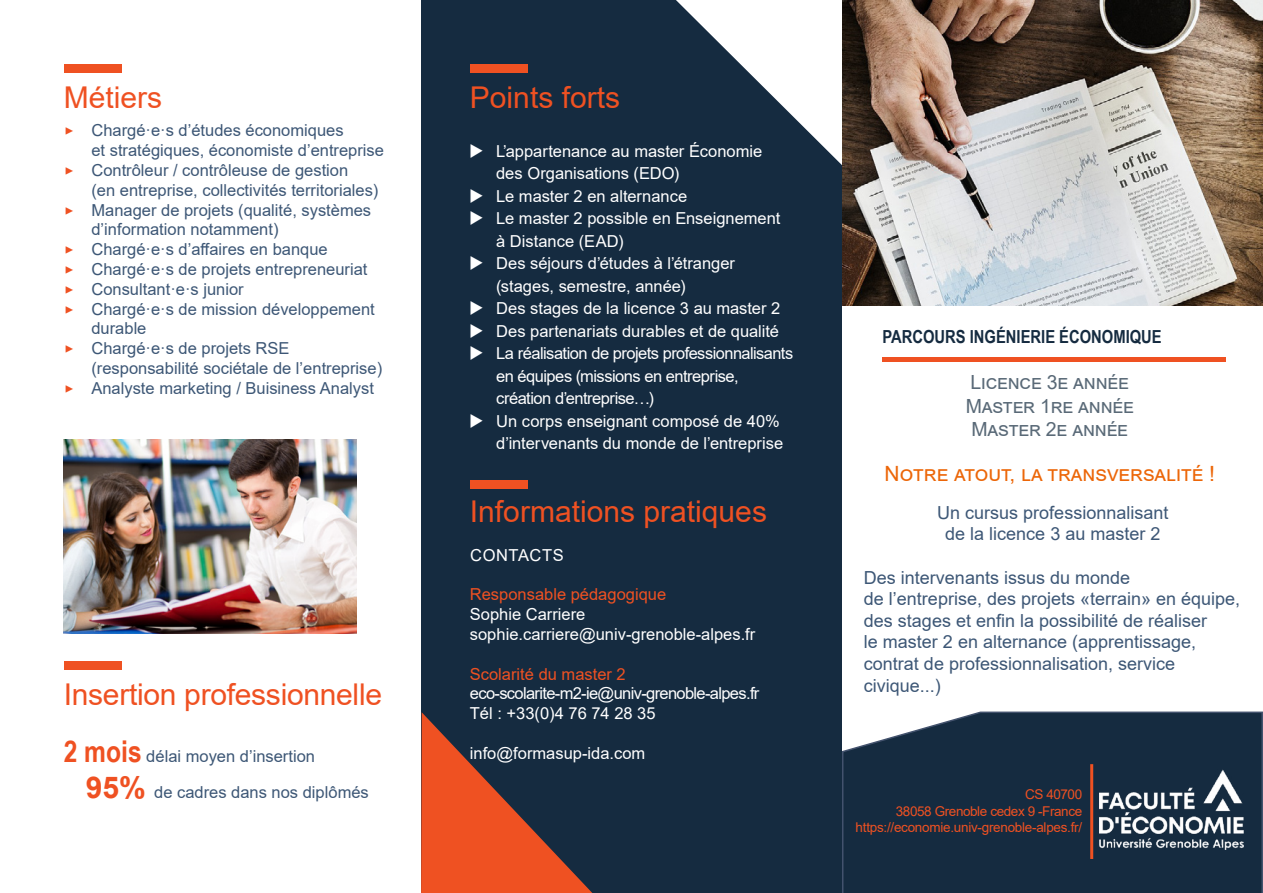
<style>
.page{position:relative;width:1263px;height:893px;background:#fff}
.page>*{position:absolute;margin:0;border:0;box-sizing:border-box;transform-origin:0 0}
.t1{font:30px "Arial";color:#ef5122}
.t2{font:21px "Arial";color:#ec6608}
.t3{font:19.5px/23.4px "Arial";letter-spacing:-.01em;color:#596977}
.t4{font:18px/21.6px "Arial";color:#3d5776;text-align:center}
.t5{font:700 18px "Arial Narrow";color:#152b40}
.t6{font:16.5px/36px "Arial";color:#3d5776}
.t7{font:16.5px/19.8px "Arial";letter-spacing:-.005em;color:#fff}
.t8{font:16.5px "Arial";letter-spacing:-.03em;color:#fff}
.t9{font:16.5px/19.8px "Arial";letter-spacing:-.04em;color:#fff}
.t10{font:16.5px "Arial";color:#ef5122}
.t11{font:16.5px "Arial";letter-spacing:.035em;color:#fff}
.t12{font:13.5px/16.2px "Arial";letter-spacing:-.02em;color:#ef5122;text-align:right}
.s1{color:#ef5122}
.s2{font-family:"Arial Narrow";font-weight:700;font-size:30px;color:#ef5122}
.s3{font-weight:700;font-size:30px;color:#ef5122}
</style>
<div class="page">
<div style="left:421px;top:0;width:421px;height:893px;background:#152b40"></div>
<div style="left:842px;top:711px;width:421px;height:182px;background:#152b40"></div>
<hr style="left:882px;top:358px;width:343px;height:4px;background:#ef5122">
<div style="left:64px;top:64px;width:57px;height:9px;background:#ef5122"></div>
<hr style="left:1090px;top:764px;width:3px;height:95px;background:#ef5122">
<img style="left:1100px;top:769px;width:143px;height:81px">
<svg style="left:421px;top:712px;width:171px;height:181px"></svg>
<svg style="left:676px;top:0;width:166px;height:165px"></svg>
<img style="left:842px;top:0;width:421px;height:306px">
<div style="left:470px;top:480px;width:57px;height:9px;background:#ef5122"></div>
<div style="left:64px;top:661px;width:57px;height:9px;background:#ef5122"></div>
<div style="left:470px;top:64px;width:58px;height:9px;background:#ef5122"></div>
<img style="left:63px;top:439px;width:293px;height:195px">
<h1 class="t1" style="left:64px;top:76px;width:100px">Métiers</h1>
<p class="t6" style="left:64px;top:112px;width:281px"><span class="s1">▸</span> Chargé·e·s d’études économiques</p>
<p class="t6" style="left:91px;top:132px;width:294px">et stratégiques, économiste d’entreprise</p>
<p class="t6" style="left:64px;top:152px;width:285px"><span class="s1">▸</span> Contrôleur / contrôleuse de gestion</p>
<p class="t6" style="left:91px;top:172px;width:288px">(en entreprise, collectivités territoriales)</p>
<p class="t6" style="left:64px;top:192px;width:308px"><span class="s1">▸</span> Manager de projets (qualité, systèmes</p>
<p class="t6" style="left:91px;top:211px;width:189px">d’information notamment)</p>
<p class="t6" style="left:64px;top:231px;width:265px"><span class="s1">▸</span> Chargé·e·s d’affaires en banque</p>
<p class="t6" style="left:64px;top:251px;width:305px"><span class="s1">▸</span> Chargé·e·s de projets entrepreneuriat</p>
<p class="t6" style="left:64px;top:271px;width:181px"><span class="s1">▸</span> Consultant·e·s junior</p>
<p class="t6" style="left:64px;top:291px;width:312px"><span class="s1">▸</span> Chargé·e·s de mission développement</p>
<p class="t6" style="left:91px;top:310px;width:57px">durable</p>
<p class="t6" style="left:64px;top:330px;width:227px"><span class="s1">▸</span> Chargé·e·s de projets RSE</p>
<p class="t6" style="left:91px;top:350px;width:292px">(responsabilité sociétale de l’entreprise)</p>
<p class="t6" style="left:64px;top:370px;width:311px"><span class="s1">▸</span> Analyste marketing / Buisiness Analyst</p>
<h1 class="t1" style="left:64px;top:673px;width:320px">Insertion professionnelle</h1>
<p class="t6" style="left:86px;top:738px;width:284px;text-indent:-22px"><span class="s2">2 mois</span> délai moyen d’insertion<br><span class="s3">95%</span> de cadres dans nos diplômés</p>
<h1 class="t1" style="left:470px;top:76px;width:152px">Points forts</h1>
<p class="t7" style="left:469px;top:141px;width:295px">▶ L’appartenance au master Économie</p>
<p class="t7" style="left:496px;top:163px;width:185px">des Organisations (EDO)</p>
<p class="t7" style="left:469px;top:186px;width:220px">▶ Le master 2 en alternance</p>
<p class="t7" style="left:469px;top:208px;width:313px">▶ Le master 2 possible en Enseignement</p>
<p class="t7" style="left:496px;top:231px;width:129px">à Distance (EAD)</p>
<p class="t7" style="left:469px;top:253px;width:267px">▶ Des séjours d’études à l’étranger</p>
<p class="t7" style="left:496px;top:276px;width:191px">(stages, semestre, année)</p>
<p class="t7" style="left:469px;top:298px;width:313px">▶ Des stages de la licence 3 au master 2</p>
<p class="t7" style="left:469px;top:321px;width:311px">▶ Des partenariats durables et de qualité</p>
<p class="t8" style="left:469px;top:342px;width:325px">▶ La réalisation de projets professionnalisants</p>
<p class="t8" style="left:496px;top:364px;width:244px">en équipes (missions en entreprise,</p>
<p class="t8" style="left:496px;top:387px;width:159px">création d’entreprise…)</p>
<p class="t7" style="left:469px;top:411px;width:312px">▶ Un corps enseignant composé de 40%</p>
<p class="t7" style="left:496px;top:433px;width:289px">d’intervenants du monde de l’entreprise</p>
<h1 class="t1" style="left:470px;top:491px;width:299px">Informations pratiques</h1>
<p class="t11" style="left:470px;top:544px;width:95px">CONTACTS</p>
<p class="t10" style="left:470px;top:583px;width:198px">Responsable pédagogique</p>
<p class="t7" style="left:470px;top:604px;width:287px">Sophie Carriere sophie.carriere@univ-grenoble-alpes.fr</p>
<p class="t10" style="left:470px;top:662px;width:157px">Scolarité du master 2</p>
<p class="t9" style="left:470px;top:684px;width:291px">eco-scolarite-m2-ie@univ-grenoble-alpes.fr<br>Tél : +33(0)4 76 74 28 35</p>
<p class="t7" style="left:470px;top:743px;width:177px">info@formasup-ida.com</p>
<p class="t5" style="left:882px;top:323px;width:281px">PARCOURS INGÉNIERIE ÉCONOMIQUE</p>
<p class="t3" style="left:966px;top:371px;width:170px">Licence 3e année<br>Master 1re année<br>Master 2e année</p>
<p class="t2" style="left:884px;top:459px;width:332px">Notre atout, la transversalité !</p>
<p class="t4" style="left:937px;top:502px;width:233px">Un cursus professionnalisant de la licence 3 au master 2</p>
<p class="t4" style="left:864px;top:566px;width:378px;text-align:left">Des intervenants issus du monde<br>de l’entreprise, des projets «terrain» en équipe, des stages et enfin la possibilité de réaliser<br>le master 2 en alternance (apprentissage, contrat de professionnalisation, service civique...)</p>
<p class="t12" style="left:856px;top:786px;width:228px">CS 40700<br>38058 Grenoble cedex 9 -France https://economie.univ-grenoble-alpes.fr/</p>
</div>
